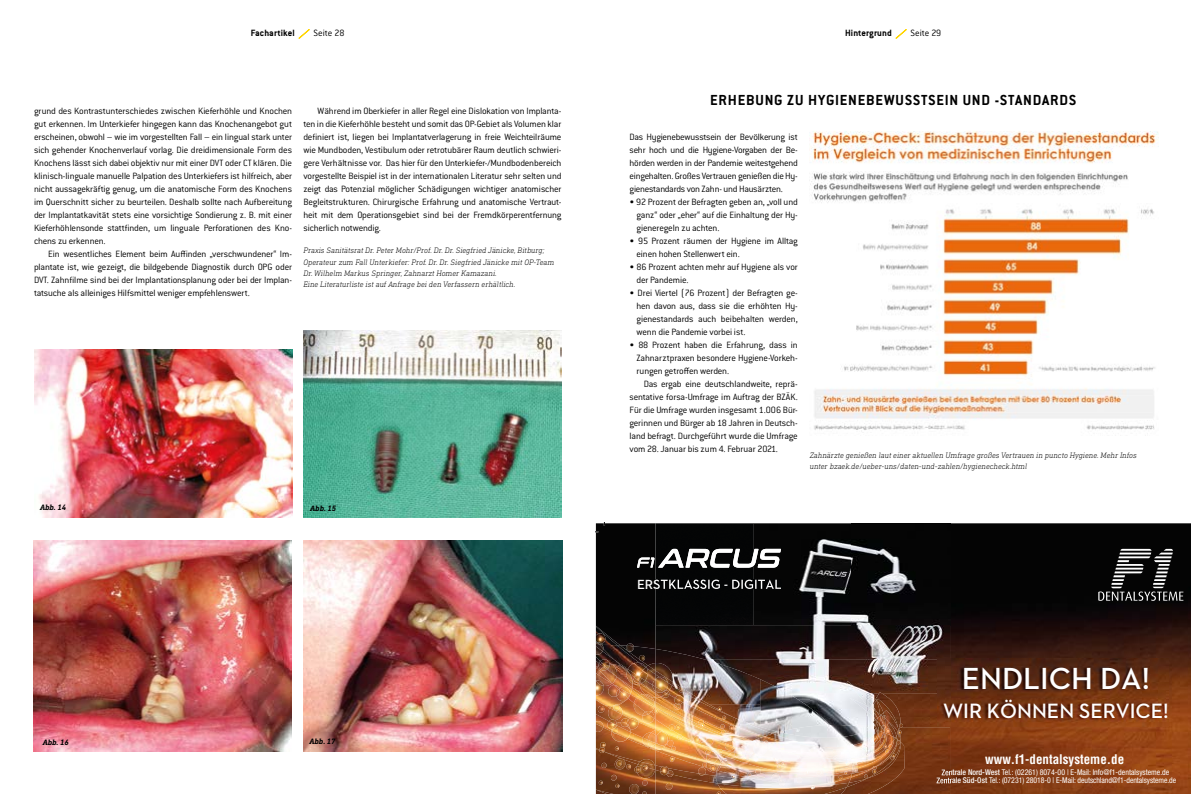
<style>
.page{position:relative;width:1191px;height:794px;background:#fff}
.page>*{position:absolute;margin:0;border:0;box-sizing:border-box;transform-origin:0 0}
.t1{font:600 31px "Neutraface 2 Text";color:#fff}
.t2{font:600 21.1px "Neutraface 2 Text";color:#fff}
.t3{font:700 16px "Conduit ITC Std";letter-spacing:.05em;color:#000}
.t4{font:700 condensed 13px "Helvetica LT";color:#fff}
.t5{font:300 10px/13px "Conduit ITC Std";letter-spacing:-.015em;color:#000;text-align:justify}
.t6{font:700 10px "Conduit ITC Std";letter-spacing:.015em;color:#000}
.t7{font:italic 300 8px/11.2px "DIN Next Slab Pro";color:#000}
.t8{font:condensed 8px/8px "Helvetica Neue LT";letter-spacing:-.005em;color:#fff;text-align:center}
.t9{font:italic 700 8px "DIN Next Slab Pro";color:#000}
.s1{font-weight:500}
</style>
<div class="page">
<svg style="left:299px;top:29px;width:11px;height:10px"></svg>
<img style="left:33px;top:540px;width:258px;height:211px">
<img style="left:304px;top:540px;width:258px;height:211px">
<img style="left:34px;top:349px;width:258px;height:168px">
<img style="left:304px;top:330px;width:257px;height:187px">
<img style="left:596px;top:523px;width:595px;height:271px">
<svg style="left:1098px;top:549px;width:85px;height:52px;background:#373737"></svg>
<svg style="left:637px;top:549px;width:18px;height:18px"></svg>
<div style="left:655px;top:523px;width:98px;height:56px;background:#040505"></div>
<img style="left:753px;top:523px;width:197px;height:102px">
<img style="left:655px;top:625px;width:295px;height:34px">
<img style="left:785px;top:659px;width:152px;height:34px">
<img style="left:830px;top:693px;width:120px;height:34px">
<img style="left:903px;top:727px;width:47px;height:67px">
<img style="left:655px;top:579px;width:126px;height:10px">
<img style="left:658px;top:549px;width:123px;height:18px">
<svg style="left:941px;top:769px;width:9px;height:6px"></svg>
<img style="left:936px;top:777px;width:14px;height:6px">
<img style="left:785px;top:679px;width:45px;height:46px">
<img style="left:849px;top:742px;width:55px;height:52px">
<img style="left:785px;top:725px;width:10px;height:7px">
<img style="left:871px;top:692px;width:29px;height:7px">
<img style="left:785px;top:762px;width:10px;height:11px">
<img style="left:785px;top:758px;width:10px;height:4px">
<img style="left:785px;top:787px;width:64px;height:7px">
<img style="left:785px;top:785px;width:10px;height:2px">
<img style="left:785px;top:773px;width:10px;height:12px">
<img style="left:846px;top:681px;width:25px;height:18px">
<img style="left:617px;top:626px;width:3px;height:7px">
<img style="left:596px;top:626px;width:21px;height:7px">
<img style="left:785px;top:733px;width:10px;height:3px">
<img style="left:785px;top:736px;width:10px;height:21px">
<img style="left:795px;top:699px;width:108px;height:90px">
<img style="left:937px;top:658px;width:231px;height:68px">
<img style="left:595px;top:633px;width:190px;height:161px">
<img style="left:809px;top:131px;width:349px;height:299px">
<svg style="left:895px;top:29px;width:11px;height:10px"></svg>
<p class="t6" style="left:251px;top:27px;width:45px">Fachartikel</p>
<p class="t5" style="left:313px;top:26px;width:33px">Seite 28</p>
<p class="t5" style="left:34px;top:104px;width:259px">grund des Kontrastunterschiedes zwischen Kieferhöhle und Knochen gut erkennen. Im Unterkiefer hingegen kann das Knochenangebot gut erscheinen, obwohl – wie im vorgestellten Fall – ein lingual stark unter sich gehender Knochenverlauf vorlag. Die dreidimensionale Form des Knochens lässt sich dabei objektiv nur mit einer DVT oder CT klären. Die klinisch-linguale manuelle Palpation des Unterkiefers ist hilfreich, aber nicht aussagekräftig genug, um die anatomische Form des Knochens im Querschnitt sicher zu beurteilen. Deshalb sollte nach Aufbereitung der Implantatkavität stets eine vorsichtige Sondierung z. B. mit einer Kieferhöhlensonde stattfinden, um linguale Perforationen des Kno&shy;chens zu erkennen.</p>
<p class="t5" style="left:34px;top:247px;width:259px;text-indent:14px">Ein wesentliches Element beim Auffinden „verschwundener“ Im&shy;plantate ist, wie gezeigt, die bildgebende Diagnostik durch OPG oder DVT. Zahnfilme sind bei der Implantationsplanung oder bei der Implan&shy;tatsuche als alleiniges Hilfsmittel weniger empfehlenswert.</p>
<p class="t5" style="left:303px;top:104px;width:259px;text-indent:14px">Während im Oberkiefer in aller Regel eine Dislokation von Implanta&shy;ten in die Kieferhöhle besteht und somit das OP-Gebiet als Volumen klar definiert ist, liegen bei Implantatverlagerung in freie Weichteilräume wie Mundboden, Vestibulum oder retrotubärer Raum deutlich schwieri&shy;gere Verhältnisse vor. Das hier für den Unterkiefer-/Mundbodenbereich vorgestellte Beispiel ist in der internationalen Literatur sehr selten und zeigt das Potenzial möglicher Schädigungen wichtiger anatomischer Begleitstrukturen. Chirurgische Erfahrung und anatomische Vertraut&shy;heit mit dem Operationsgebiet sind bei der Fremdkörperentfernung sicherlich notwendig.</p>
<p class="t7" style="left:303px;top:245px;width:252px">Praxis Sanitätsrat Dr. Peter Mohr/Prof. Dr. Dr. Siegfried Jänicke, Bitburg; Operateur zum Fall Unterkiefer: Prof. Dr. Dr. Siegfried Jänicke mit OP-Team Dr. Wilhelm Markus Springer, Zahnarzt Homer Kamazani.<br>Eine Literaturliste ist auf Anfrage bei den Verfassern erhältlich.</p>
<p class="t9" style="left:40px;top:502px;width:27px">Abb. 14</p>
<p class="t9" style="left:310px;top:503px;width:27px">Abb. 15</p>
<p class="t9" style="left:43px;top:737px;width:27px">Abb. 16</p>
<p class="t9" style="left:309px;top:737px;width:27px">Abb. 17</p>
<p class="t6" style="left:845px;top:27px;width:48px">Hintergrund</p>
<p class="t5" style="left:910px;top:26px;width:32px">Seite 29</p>
<h3 class="t3" style="left:710px;top:90px;width:368px">ERHEBUNG ZU HYGIENEBEWUSSTSEIN UND -STANDARDS</h3>
<p class="t5" style="left:629px;top:130px;width:170px">Das Hygienebewusstsein der Bevölkerung ist sehr hoch und die Hygiene-Vorgaben der Be&shy;hörden werden in der Pandemie weitestgehend eingehalten. Großes Vertrauen genießen die Hy&shy;gienestandards von Zahn- und Hausärzten.</p>
<p class="t5" style="left:636px;top:195px;width:163px;text-indent:-7px">• 92 Prozent der Befragten geben an, „voll und ganz“ oder „eher“ auf die Einhaltung der Hy&shy;gieneregeln zu achten.</p>
<p class="t5" style="left:636px;top:234px;width:163px;text-indent:-7px">• 95 Prozent räumen der Hygiene im Alltag einen hohen Stellenwert ein.</p>
<p class="t5" style="left:636px;top:260px;width:163px;text-indent:-7px">• 86 Prozent achten mehr auf Hygiene als vor der Pandemie.</p>
<p class="t5" style="left:636px;top:286px;width:163px;text-indent:-7px">• Drei Viertel (76 Prozent) der Befragten ge&shy;hen davon aus, dass sie die erhöhten Hy&shy;gienestandards auch beibehalten werden, wenn die Pandemie vorbei ist.</p>
<p class="t5" style="left:636px;top:338px;width:163px;text-indent:-7px">• 88 Prozent haben die Erfahrung, dass in Zahnarztpraxen besondere Hygiene-Vorkeh&shy;rungen getroffen werden.</p>
<p class="t5" style="left:629px;top:377px;width:170px;text-indent:14px">Das ergab eine deutschlandweite, reprä&shy;sentative forsa-Umfrage im Auftrag der BZÄK.<br>Für die Umfrage wurden insgesamt 1.006 Bür&shy;gerinnen und Bürger ab 18 Jahren in Deutsch&shy;land befragt. Durchgeführt wurde die Umfrage vom 28. Januar bis zum 4. Februar 2021.</p>
<p class="t7" style="left:809px;top:449px;width:329px">Zahnärzte genießen laut einer aktuellen Umfrage großes Vertrauen in puncto Hygiene. Mehr Infos unter bzaek.de/ueber-uns/daten-und-zahlen/hygienecheck.html</p>
<h1 class="t1" style="left:962px;top:659px;width:189px">ENDLICH DA!</h1>
<h2 class="t2" style="left:943px;top:697px;width:227px">WIR KÖNNEN SERVICE!</h2>
<h3 class="t4" style="left:985px;top:751px;width:140px">www.f1-dentalsysteme.de</h3>
<p class="t8" style="left:936px;top:768px;width:241px"><span class="s1">Zentrale Nord-West</span> Tel.: (02261) 8074-00 | E-Mail: Info@f1-dentalsysteme.de<br><span class="s1">Zentrale Süd-Ost</span> Tel.: (07231) 28018-0 | E-Mail: deutschland@f1-dentalsysteme.de</p>
</div>
